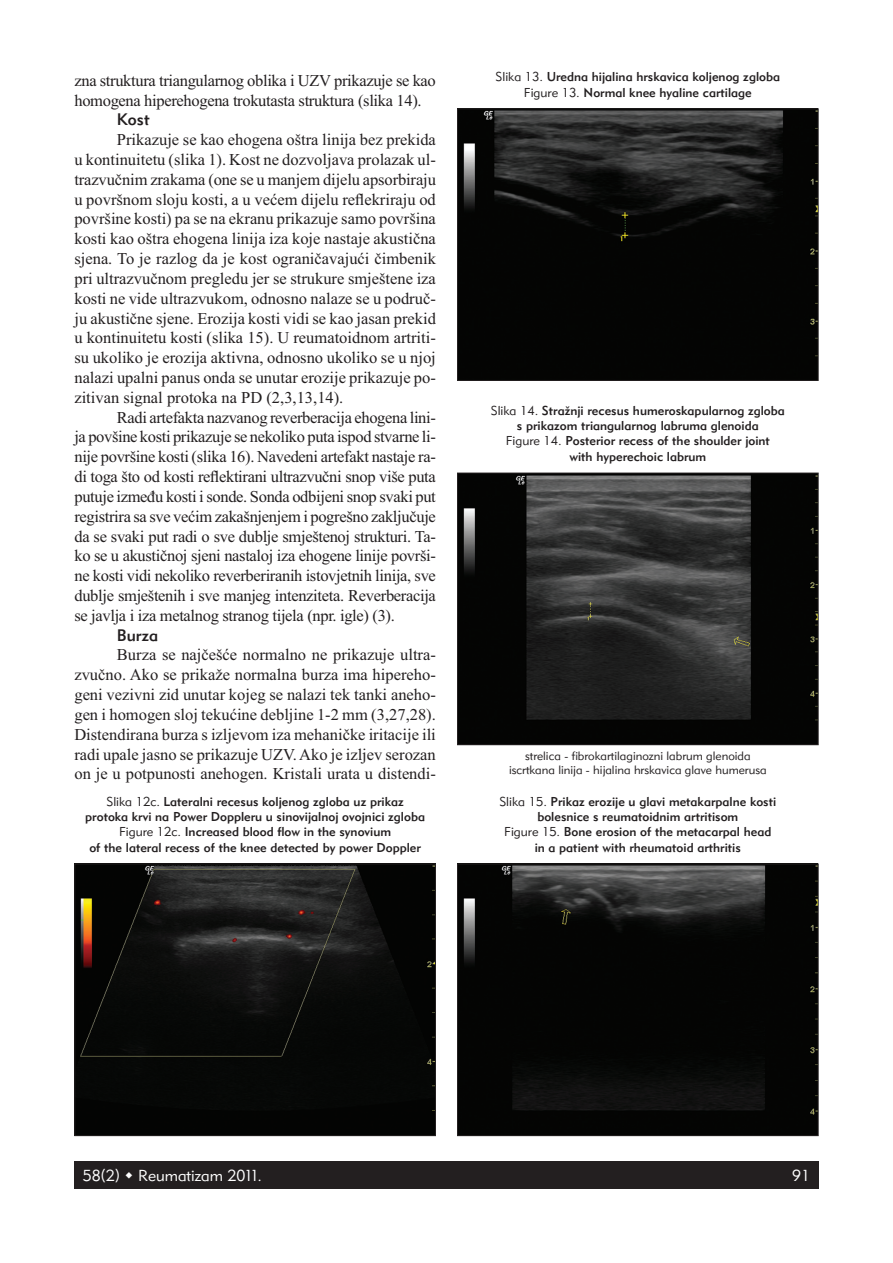
<style>
.page{position:relative;width:893px;height:1263px;background:#fff}
.page>*{position:absolute;margin:0;border:0;box-sizing:border-box;transform-origin:0 0}
.t1{font:16.5px/19.8px "Times New Roman";letter-spacing:-.02em;color:#231f20;text-align:justify}
.t2{font:16.5px "Geometric 415 BT Medium A";color:#231f20}
.t3{font:15.75px "Geometric 415 BT Lite A";color:#fff}
.t4{font:12.75px/15.3px "Geometric 415 BT Medium A";color:#231f20;text-align:center}
.t5{font:12px/14.4px "Geometric 415 BT Lite A";color:#231f20;text-align:center}
.s1{font-family:"Geometric 415 BT Lite A"}
</style>
<div class="page">
<div style="left:74px;top:1161px;width:745px;height:27px;background:#231f20"></div>
<img style="left:76px;top:865px;width:358px;height:269px">
<div style="left:74px;top:863px;width:362px;height:273px;border:1px solid #231f20"></div>
<img style="left:459px;top:110px;width:358px;height:269px">
<div style="left:457px;top:108px;width:362px;height:273px;border:1px solid #231f20"></div>
<img style="left:459px;top:475px;width:358px;height:268px">
<div style="left:457px;top:473px;width:362px;height:272px;border:1px solid #231f20"></div>
<img style="left:459px;top:866px;width:358px;height:268px">
<div style="left:457px;top:864px;width:362px;height:272px;border:1px solid #231f20"></div>
<p class="t1" style="left:74px;top:72px;width:363px">zna struktura triangularnog oblika i UZV prikazuje se kao homogena hiperehogena trokutasta struktura (slika 14).</p>
<p class="t2" style="left:117px;top:114px;width:34px">Kost</p>
<p class="t1" style="left:74px;top:131px;width:363px;text-indent:43px">Prikazuje se kao ehogena oštra linija bez prekida u kontinuitetu (slika 1). Kost ne dozvoljava prolazak ul&shy;trazvučnim zrakama (one se u manjem dijelu apsorbiraju u površnom sloju kosti, a u većem dijelu reflekriraju od površine kosti) pa se na ekranu prikazuje samo površina kosti kao oštra ehogena linija iza koje nastaje akustična sjena. To je razlog da je kost ograničavajući čimbenik pri ultrazvučnom pregledu jer se strukure smještene iza kosti ne vide ultrazvukom, odnosno nalaze se u područ&shy;ju akustične sjene. Erozija kosti vidi se kao jasan prekid u kontinuitetu kosti (slika 15). U reumatoidnom artriti&shy;su ukoliko je erozija aktivna, odnosno ukoliko se u njoj nalazi upalni panus onda se unutar erozije prikazuje po&shy;zitivan signal protoka na PD (2,3,13,14).</p>
<p class="t1" style="left:74px;top:409px;width:363px;text-indent:43px">Radi artefakta nazvanog reverberacija ehogena lini&shy;ja povšine kosti prikazuje se nekoliko puta ispod stvarne li&shy;nije površine kosti (slika 16). Navedeni artefakt nastaje ra&shy;di toga što od kosti reflektirani ultrazvučni snop više puta putuje između kosti i sonde. Sonda odbijeni snop svaki put registrira sa sve većim zakašnjenjem i pogrešno zaključuje da se svaki put radi o sve dublje smještenoj strukturi. Ta&shy;ko se u akustičnoj sjeni nastaloj iza ehogene linije površi&shy;ne kosti vidi nekoliko reverberiranih istovjetnih linija, sve dublje smještenih i sve manjeg intenziteta. Reverberacija se javlja i iza metalnog stranog tijela (npr. igle) (3).</p>
<p class="t2" style="left:117px;top:629px;width:43px">Burza</p>
<p class="t1" style="left:74px;top:647px;width:363px;text-indent:43px">Burza se najčešće normalno ne prikazuje ultra&shy;zvučno. Ako se prikaže normalna burza ima hipereho&shy;geni vezivni zid unutar kojeg se nalazi tek tanki aneho&shy;gen i homogen sloj tekućine debljine 1-2 mm (3,27,28).<br>Distendirana burza s izljevom iza mehaničke iritacije ili radi upale jasno se prikazuje UZV. Ako je izljev serozan on je u potpunosti anehogen. Kristali urata u distendi-</p>
<p class="t4" style="left:85px;top:795px;width:341px"><span class="s1">Slika 12c.</span> Lateralni recesus koljenog zgloba uz prikaz protoka krvi na Power Doppleru u sinovijalnoj ovojnici zgloba <span class="s1">Figure 12c.</span> Increased blood flow in the synovium<br>of the lateral recess of the knee detected by power Doppler</p>
<p class="t4" style="left:495px;top:70px;width:286px"><span class="s1">Slika 13.</span> Uredna hijalina hrskavica koljenog zgloba<br><span class="s1">Figure 13.</span> Normal knee hyaline cartilage</p>
<p class="t4" style="left:491px;top:404px;width:296px"><span class="s1">Slika 14.</span> Stražnji recesus humeroskapularnog zgloba s prikazom triangularnog labruma glenoida<br><span class="s1">Figure 14.</span> Posterior recess of the shoulder joint<br>with hyperechoic labrum</p>
<p class="t5" style="left:509px;top:749px;width:259px">strelica - fibrokartilaginozni labrum glenoida iscrtkana linija - hijalina hrskavica glave humerusa</p>
<p class="t4" style="left:499px;top:795px;width:278px"><span class="s1">Slika 15.</span> Prikaz erozije u glavi metakarpalne kosti bolesnice s reumatoidnim artritisom<br><span class="s1">Figure 15.</span> Bone erosion of the metacarpal head in a patient with rheumatoid arthritis</p>
<p class="t3" style="left:83px;top:1169px;width:181px">58(2) Reumatizam 2011.</p>
<p class="t3" style="left:792px;top:1169px;width:19px">91</p>
</div>
